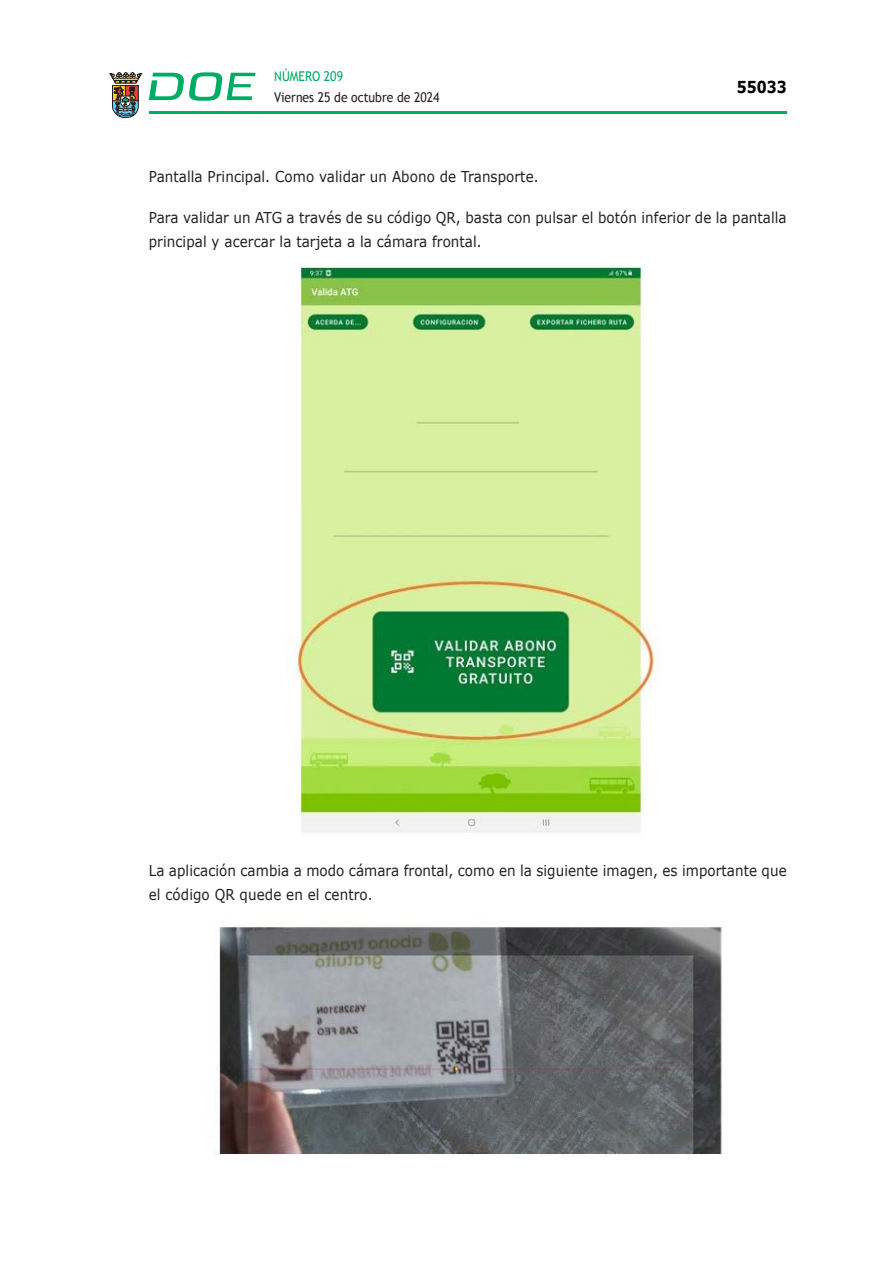
<style>
.page{position:relative;width:893px;height:1263px;background:#fff}
.page>*{position:absolute;margin:0;border:0;box-sizing:border-box;transform-origin:0 0}
.t1{font:700 16.5px "Verdana";color:#000;scale:.85 1}
.CUERPO_DE_TEXTO{font:15px/24px "Verdana";letter-spacing:.005em;color:#231f20;scale:.9 1}
.t2{font:13.5px "Trebuchet MS";color:#231f20;scale:.9 1}
.t3{font:13.5px "Trebuchet MS";color:#00ab67;scale:.9 1}
</style>
<div class="page">
<hr style="left:149px;top:111px;width:638px;height:3px;background:#00ab66">
<svg style="left:109px;top:72px;width:33px;height:46px"></svg>
<svg style="left:149px;top:72px;width:106px;height:29px"></svg>
<img style="left:291px;top:266px;width:369px;height:566px">
<img style="left:216px;top:927px;width:506px;height:229px">
<p class="t3" style="left:274px;top:68px;width:78px">NÚMERO 209</p>
<p class="t2" style="left:274px;top:89px;width:185px">Viernes 25 de octubre de 2024</p>
<p class="t1" style="left:737px;top:76px;width:60px">55033</p>
<p class="CUERPO_DE_TEXTO" style="left:149px;top:164px;width:435px">Pantalla Principal. Como validar un Abono de Transporte.</p>
<p class="CUERPO_DE_TEXTO" style="left:149px;top:205px;width:710px">Para validar un ATG a través de su código QR, basta con pulsar el botón inferior de la pantalla principal y acercar la tarjeta a la cámara frontal.</p>
<p class="CUERPO_DE_TEXTO" style="left:149px;top:858px;width:710px">La aplicación cambia a modo cámara frontal, como en la siguiente imagen, es importante que el código QR quede en el centro.</p>
</div>
